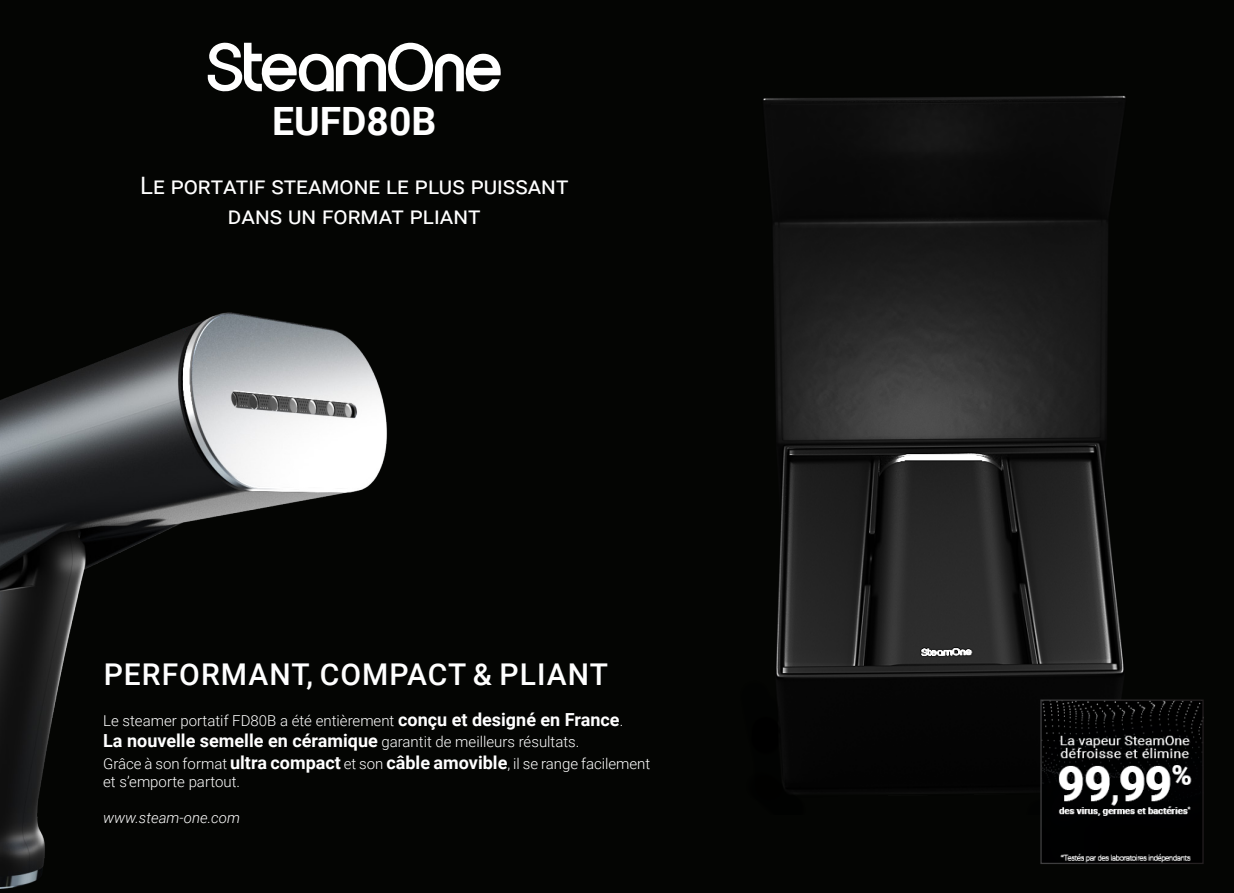
<style>
.page{position:relative;width:1234px;height:893px;background:#fff}
.page>*{position:absolute;margin:0;border:0;box-sizing:border-box;transform-origin:0 0}
.t1{font:700 39px "Roboto";color:#fff}
.t2{font:500 30px "Roboto";letter-spacing:.035em;color:#fff}
.t3{font:24px "Roboto";color:#fff}
.t4{font:300 15px "Roboto";color:#fff}
.t5{font:italic 300 15px "Roboto";color:#fff}
.s1{font-weight:700;font-size:18px}
</style>
<div class="page">
<div style="left:0;top:0;width:1233px;height:893px;background:#040503"></div>
<img style="left:0;top:312px;width:387px;height:577px">
<svg style="left:208px;top:43px;width:292px;height:49px"></svg>
<img style="left:763px;top:95px;width:363px;height:699px">
<img style="left:1042px;top:701px;width:159px;height:161px">
<p class="t1" style="left:272px;top:94px;width:165px">EUFD80B</p>
<p class="t3" style="left:140px;top:168px;width:430px">Le portatif steamone le plus puissant</p>
<p class="t3" style="left:228px;top:198px;width:254px">dans un format pliant</p>
<p class="t2" style="left:104px;top:653px;width:505px">PERFORMANT, COMPACT &amp; PLIANT</p>
<p class="t4" style="left:103px;top:710px;width:521px">Le steamer portatif FD80B a été entièrement <span class="s1">conçu et designé en France</span>.</p>
<p class="t4" style="left:103px;top:732px;width:477px"><span class="s1">La nouvelle semelle en céramique</span> garantit de meilleurs résultats.</p>
<p class="t4" style="left:103px;top:753px;width:548px">Grâce à son format <span class="s1">ultra compact</span> et son <span class="s1">câble amovible</span>, il se range facilement</p>
<p class="t4" style="left:103px;top:771px;width:138px">et s’emporte partout.</p>
<p class="t5" style="left:103px;top:807px;width:138px">www.steam-one.com</p>
</div>
